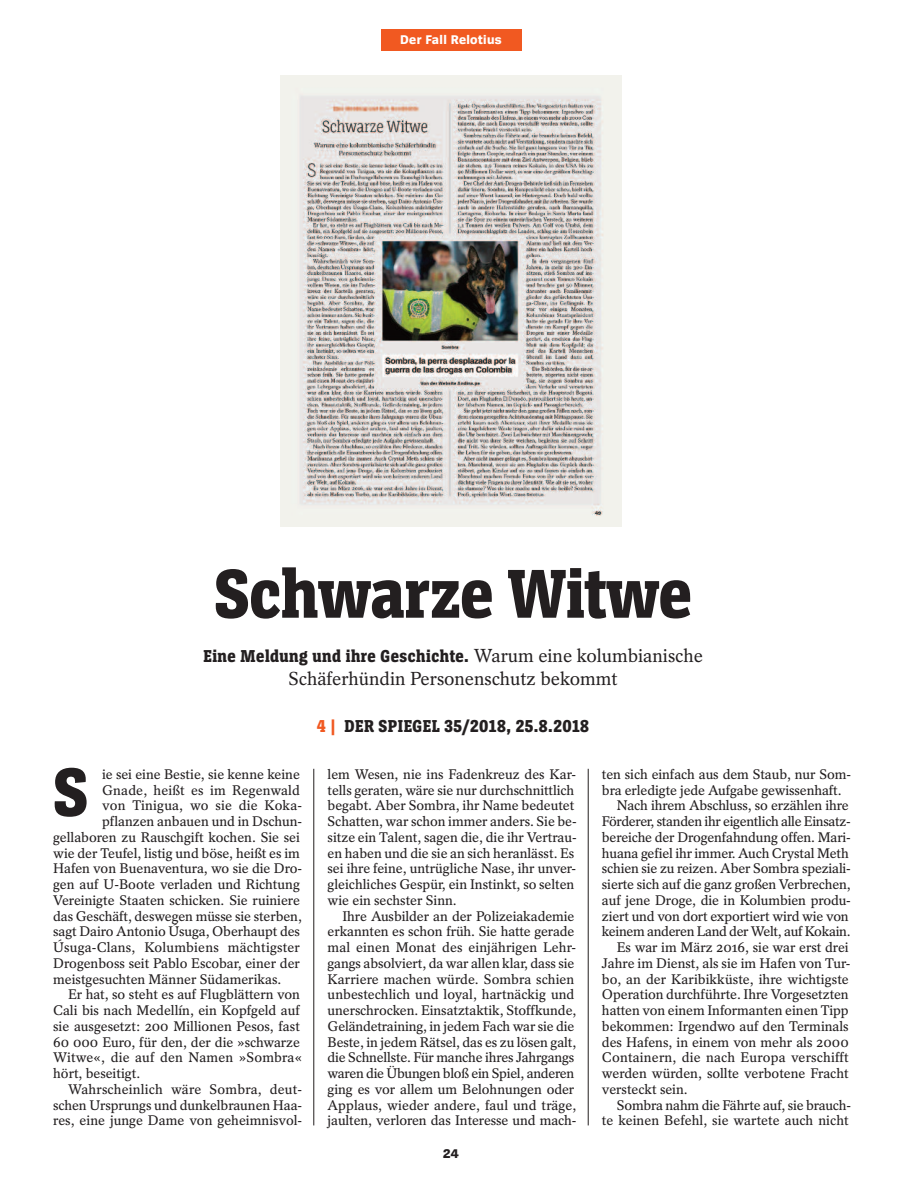
<style>
.page{position:relative;width:902px;height:1191px;background:#fff}
.page>*{position:absolute;margin:0;border:0;box-sizing:border-box;transform-origin:0 0}
.t1{font:800 72px "Spiegel Slab 4 Cd";color:#231f20}
.t2{font:800 71.25px "Spiegel Slab 4 Cd";color:#231f20}
.t3{font:300 18.75px "Spiegel Serif Text";color:#231f20}
.t4{font:800 18px "Spiegel Slab 4 Cd";letter-spacing:.03em;color:#231f20}
.t5{font:13.8px/15.8px "Spiegel Serif Text";letter-spacing:-.005em;color:#231f20}
.t6{font:13.8px "Spiegel Serif Text";letter-spacing:.015em;color:#231f20}
.t7{font:800 13.2px "Spiegel Sans 4";letter-spacing:.03em;color:#fff}
.t8{font:800 13.2px "Spiegel Sans 4";color:#231f20}
.s1{font-family:"Spiegel Serif Text";font-weight:300;font-size:18.75px}
.s2{color:#f15921}
</style>
<div class="page">
<hr style="left:313px;top:769px;width:1px;height:356px;background:#231f20">
<div style="left:381px;top:30px;width:140px;height:21px;background:#f15921"></div>
<hr style="left:588px;top:769px;width:1px;height:356px;background:#231f20">
<img style="left:280px;top:75px;width:341px;height:452px">
<p class="t7" style="left:400px;top:35px;width:103px">Der Fall Relotius</p>
<h1 class="t1" style="left:214px;top:567px;width:479px">Schwarze Witwe</h1>
<h3 class="t4" style="left:203px;top:649px;width:501px">Eine Meldung und ihre Geschichte. <span class="s1">Warum eine kolumbianische</span></h3>
<h3 class="t3" style="left:288px;top:671px;width:331px">Schäferhündin Personenschutz bekommt</h3>
<h3 class="t4" style="left:317px;top:719px;width:273px"><span class="s2">4 |</span> DER SPIEGEL 35/2018, 25.8.2018</h3>
<h2 class="t2" style="left:53px;top:766px;width:36px">S</h2>
<p class="t5" style="left:102px;top:767px;width:199px">ie sei eine Bestie, sie kenne keine</p>
<p class="t6" style="left:102px;top:784px;width:199px">Gnade, heißt es im Regenwald</p>
<p class="t6" style="left:102px;top:800px;width:201px">von Tinigua, wo sie die Koka-</p>
<p class="t5" style="left:102px;top:814px;width:201px">pflanzen anbauen und in Dschun-</p>
<p class="t5" style="left:53px;top:830px;width:248px">gellaboren zu Rauschgift kochen. Sie sei</p>
<p class="t5" style="left:53px;top:846px;width:248px">wie der Teufel, listig und böse, heißt es im</p>
<p class="t5" style="left:53px;top:862px;width:250px">Hafen von Buenaventura, wo sie die Dro-</p>
<p class="t5" style="left:53px;top:877px;width:248px">gen auf U-Boote verladen und Richtung</p>
<p class="t5" style="left:53px;top:893px;width:248px">Vereinigte Staaten schicken. Sie ruiniere</p>
<p class="t5" style="left:53px;top:909px;width:250px">das Geschäft, deswegen müsse sie sterben,</p>
<p class="t5" style="left:53px;top:925px;width:248px">sagt Dairo Antonio Úsuga, Oberhaupt des</p>
<p class="t6" style="left:53px;top:942px;width:248px">Úsuga-Clans, Kolumbiens mächtigster</p>
<p class="t5" style="left:53px;top:956px;width:248px">Drogenboss seit Pablo Escobar, einer der</p>
<p class="t5" style="left:53px;top:972px;width:230px">meistgesuchten Männer Südamerikas.</p>
<p class="t5" style="left:68px;top:988px;width:233px">Er hat, so steht es auf Flugblättern von</p>
<p class="t5" style="left:53px;top:1003px;width:248px">Cali bis nach Medellín, ein Kopfgeld auf</p>
<p class="t5" style="left:53px;top:1019px;width:248px">sie ausgesetzt: 200 Millionen Pesos, fast</p>
<p class="t5" style="left:53px;top:1035px;width:248px">60 000 Euro, für den, der die »schwarze</p>
<p class="t6" style="left:53px;top:1052px;width:250px">Witwe«, die auf den Namen »Sombra«</p>
<p class="t5" style="left:53px;top:1066px;width:89px">hört, beseitigt.</p>
<p class="t6" style="left:68px;top:1083px;width:236px">Wahrscheinlich wäre Sombra, deut-</p>
<p class="t5" style="left:53px;top:1098px;width:250px">schen Ursprungs und dunkelbraunen Haa-</p>
<p class="t5" style="left:53px;top:1114px;width:250px">res, eine junge Dame von geheimnisvol-</p>
<p class="t5" style="left:327px;top:767px;width:250px">lem Wesen, nie ins Fadenkreuz des Kar&shy;tells geraten, wäre sie nur durchschnittlich begabt. Aber Sombra, ihr Name bedeutet Schatten, war schon immer anders. Sie be&shy;sitze ein Talent, sagen die, die ihr Vertrau&shy;en haben und die sie an sich heranlässt. Es sei ihre feine, untrügliche Nase, ihr unver&shy;gleichliches Gespür, ein Instinkt, so selten wie ein sechster Sinn.</p>
<p class="t5" style="left:327px;top:909px;width:250px;text-indent:15px">Ihre Ausbilder an der Polizeiakademie erkannten es schon früh. Sie hatte gerade mal einen Monat des einjährigen Lehr&shy;gangs absolviert, da war allen klar, dass sie Karriere machen würde. Sombra schien unbestechlich und loyal, hartnäckig und unerschrocken. Einsatztaktik, Stoffkunde, Geländetraining, in jedem Fach war sie die Beste, in jedem Rätsel, das es zu lösen galt, die Schnellste. Für manche ihres Jahrgangs waren die Übungen bloß ein Spiel, anderen ging es vor allem um Belohnungen oder Applaus, wieder andere, faul und träge, jaulten, verloren das Interesse und mach-</p>
<p class="t8" style="left:443px;top:1149px;width:17px">24</p>
<p class="t5" style="left:602px;top:767px;width:250px">ten sich einfach aus dem Staub, nur Som-</p>
<p class="t5" style="left:602px;top:783px;width:241px">bra erledigte jede Aufgabe gewissenhaft.</p>
<p class="t5" style="left:616px;top:799px;width:233px">Nach ihrem Abschluss, so erzählen ihre</p>
<p class="t5" style="left:602px;top:814px;width:250px">Förderer, standen ihr eigentlich alle Einsatz-</p>
<p class="t5" style="left:602px;top:830px;width:250px">bereiche der Drogenfahndung offen. Mari-</p>
<p class="t5" style="left:602px;top:846px;width:248px">huana gefiel ihr immer. Auch Crystal Meth</p>
<p class="t5" style="left:602px;top:862px;width:250px">schien sie zu reizen. Aber Sombra speziali-</p>
<p class="t5" style="left:602px;top:877px;width:250px">sierte sich auf die ganz großen Verbrechen,</p>
<p class="t5" style="left:602px;top:893px;width:250px">auf jene Droge, die in Kolumbien produ-</p>
<p class="t5" style="left:602px;top:909px;width:248px">ziert und von dort exportiert wird wie von</p>
<p class="t5" style="left:602px;top:925px;width:250px">keinem anderen Land der Welt, auf Kokain.</p>
<p class="t5" style="left:616px;top:940px;width:233px">Es war im März 2016, sie war erst drei</p>
<p class="t5" style="left:602px;top:956px;width:250px">Jahre im Dienst, als sie im Hafen von Tur-</p>
<p class="t5" style="left:602px;top:972px;width:248px">bo, an der Karibikküste, ihre wichtigste</p>
<p class="t5" style="left:602px;top:988px;width:248px">Operation durchführte. Ihre Vorgesetzten</p>
<p class="t5" style="left:602px;top:1003px;width:248px">hatten von einem Informanten einen Tipp</p>
<p class="t5" style="left:602px;top:1019px;width:248px">bekommen: Irgendwo auf den Terminals</p>
<p class="t5" style="left:602px;top:1035px;width:248px">des Hafens, in einem von mehr als 2000</p>
<p class="t6" style="left:602px;top:1052px;width:248px">Containern, die nach Europa verschifft</p>
<p class="t5" style="left:602px;top:1066px;width:248px">werden würden, sollte verbotene Fracht</p>
<p class="t5" style="left:602px;top:1082px;width:87px">versteckt sein.</p>
<p class="t5" style="left:616px;top:1098px;width:236px">Sombra nahm die Fährte auf, sie brauch-</p>
<p class="t5" style="left:602px;top:1114px;width:248px">te keinen Befehl, sie wartete auch nicht</p>
</div>
